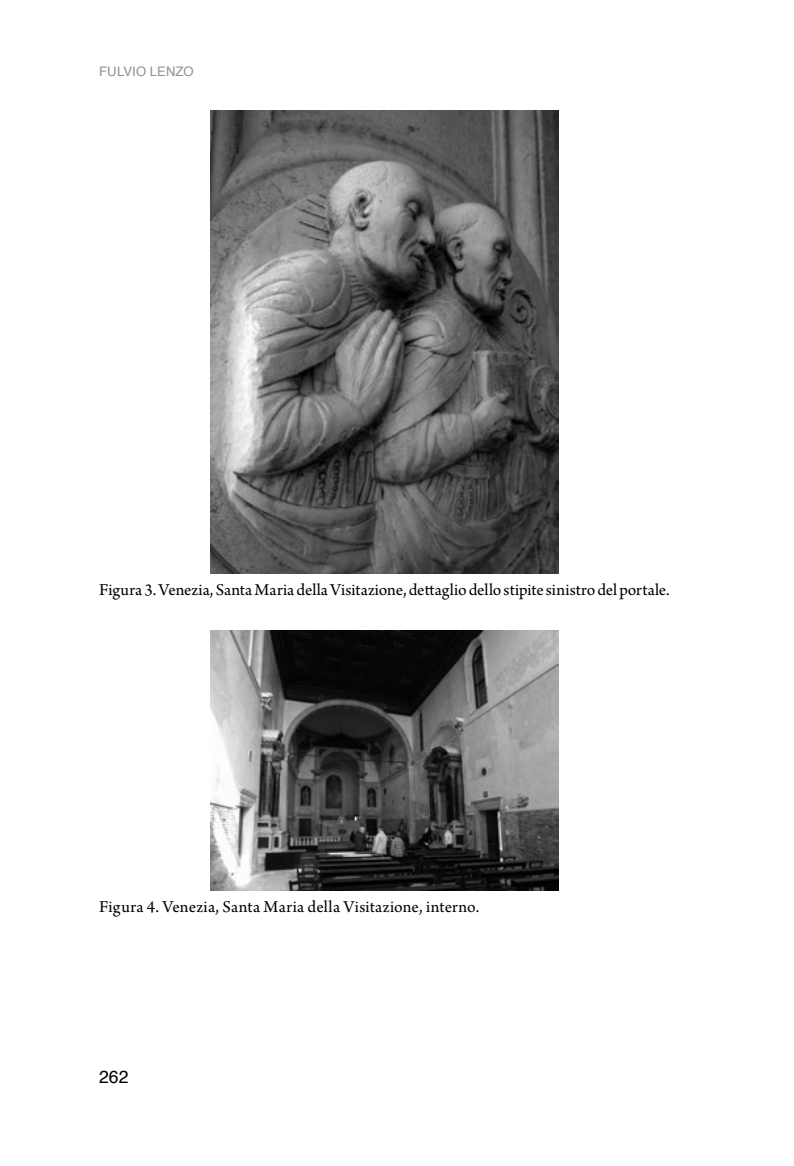
<style>
.page{position:relative;width:794px;height:1166px;background:#fff}
.page>*{position:absolute;margin:0;border:0;box-sizing:border-box;transform-origin:0 0}
.t1{font:17.5px "Arno Pro";letter-spacing:.005em;color:#000}
.t2{font:17.5px "Helvetica";color:#000}
.t3{font:13.12px "Helvetica";letter-spacing:.005em;color:#919191}
</style>
<div class="page">
<img style="left:211px;top:111px;width:347px;height:463px">
<img style="left:211px;top:630px;width:347px;height:260px">
<p class="t3" style="left:99px;top:61px;width:96px">FULVIO LENZO</p>
<p class="t1" style="left:99px;top:579px;width:572px">Figura 3. Venezia, Santa Maria della Visitazione, dettaglio dello stipite sinistro del portale.</p>
<p class="t1" style="left:99px;top:896px;width:382px">Figura 4. Venezia, Santa Maria della Visitazione, interno.</p>
<p class="t2" style="left:99px;top:1063px;width:31px">262</p>
</div>
